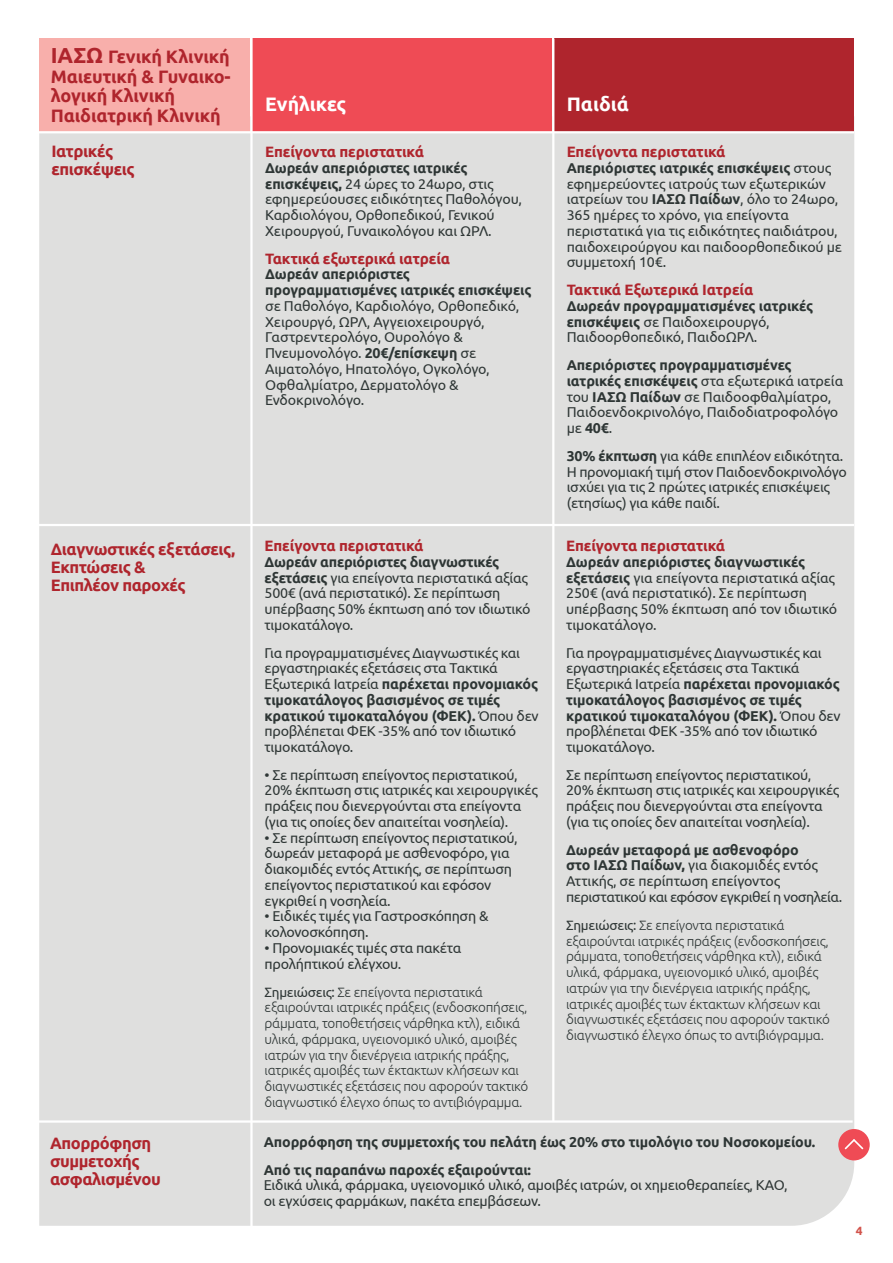
<style>
.page{position:relative;width:893px;height:1263px;background:#fff}
.page>*{position:absolute;margin:0;border:0;box-sizing:border-box;transform-origin:0 0}
.t1{font:700 19.5px "Ubuntu";color:#fff}
.t2{font:700 18px/19.5px "Ubuntu";letter-spacing:-.01em;color:#af252d}
.t3{font:700 16.5px/18px "Ubuntu";letter-spacing:-.025em;color:#af252d}
.t4{font:700 15px "Ubuntu";letter-spacing:-.01em;color:#af252d}
.t5{font:14.25px/15.8px "Ubuntu";letter-spacing:-.02em;color:#2e3635}
.t6{font:700 14.25px/27.8px "Ubuntu";letter-spacing:-.01em;color:#2e3635}
.t7{font:300 13.5px/15.8px "Ubuntu";letter-spacing:-.02em;color:#2e3635}
.t8{font:700 12px "Ubuntu";color:#d2534b}
.s1{font-size:21.75px}
.s2{font-weight:700}
.s3{font-weight:400}
</style>
<div class="page">
<div style="left:39px;top:133px;width:815px;height:1093px;background:#dfdfde"></div>
<hr style="left:38px;top:1120px;width:815px;height:3px;background:#fff">
<div style="left:252px;top:38px;width:300px;height:93px;background:#ef4b55"></div>
<div style="left:554px;top:38px;width:300px;height:93px;background:#af252d"></div>
<div style="left:39px;top:38px;width:211px;height:95px;background:#f8afab"></div>
<hr style="left:39px;top:131px;width:815px;height:2px;background:#fff">
<hr style="left:552px;top:38px;width:2px;height:1083px;background:#fff">
<div style="left:838px;top:1129px;width:32px;height:31px;background:#ef4b55;border-radius:50%"></div>
<svg style="left:844px;top:1139px;width:20px;height:11px"></svg>
<hr style="left:250px;top:32px;width:3px;height:1198px;background:#fff">
<hr style="left:39px;top:524px;width:815px;height:2px;background:#fff">
<p class="t2" style="left:51px;top:47px;width:181px"><span class="s1">ΙΑΣΩ</span> Γενική Κλινική<br>Μαιευτική &amp; Γυναικο&shy;λογική Κλινική<br>Παιδιατρική Κλινική</p>
<h1 class="t1" style="left:265px;top:92px;width:83px">Ενήλικες</h1>
<h1 class="t1" style="left:567px;top:92px;width:64px">Παιδιά</h1>
<p class="t3" style="left:51px;top:142px;width:85px">Ιατρικές επισκέψεις</p>
<p class="t4" style="left:265px;top:143px;width:160px">Επείγοντα περιστατικά</p>
<p class="t5" style="left:265px;top:160px;width:258px"><span class="s2">Δωρεάν απεριόριστες ιατρικές επισκέψεις,</span> 24 ώρες το 24ωρο, στις εφημερεύουσες ειδικότητες Παθολόγου, Καρδιολόγου, Ορθοπεδικού, Γενικού Χειρουργού, Γυναικολόγου και ΩΡΛ.</p>
<p class="t4" style="left:265px;top:249px;width:186px">Τακτικά εξωτερικά ιατρεία</p>
<p class="t6" style="left:265px;top:266px;width:268px;line-height:15.8px">Δωρεάν απεριόριστες προγραμματισμένες ιατρικές επισκέψεις</p>
<p class="t5" style="left:265px;top:298px;width:256px">σε Παθολόγο, Καρδιολόγο, Ορθοπεδικό,<br>Χειρουργό, ΩΡΛ, Αγγειοχειρουργό,<br>Γαστρεντερολόγο, Ουρολόγο &amp;<br>Πνευμονολόγο. <span class="s2">20€/επίσκεψη</span> σε<br>Αιματολόγο, Ηπατολόγο, Ογκολόγο,<br>Οφθαλμίατρο, Δερματολόγο &amp;<br>Ενδοκρινολόγο.</p>
<p class="t4" style="left:567px;top:143px;width:160px">Επείγοντα περιστατικά</p>
<p class="t5" style="left:567px;top:160px;width:277px"><span class="s2">Aπεριόριστες ιατρικές επισκέψεις</span> στους εφημερεύοντες ιατρούς των εξωτερικών ιατρείων του <span class="s2">ΙΑΣΩ Παίδων</span>, όλο το 24ωρο, 365 ημέρες το χρόνο, για επείγοντα περιστατικά για τις ειδικότητες παιδιάτρου, παιδοχειρούργου και παιδοορθοπεδικού με συμμετοχή 10€.</p>
<p class="t4" style="left:567px;top:281px;width:188px">Τακτικά Εξωτερικά Ιατρεία</p>
<p class="t5" style="left:567px;top:298px;width:248px"><span class="s2">Δωρεάν προγραμματισμένες ιατρικές επισκέψεις</span> σε Παιδοχειρουργό,<br>Παιδοορθοπεδικό, ΠαιδοΩΡΛ.</p>
<p class="t5" style="left:567px;top:357px;width:278px"><span class="s2">Απεριόριστες προγραμματισμένες ιατρικές επισκέψεις</span> στα εξωτερικά ιατρεία του <span class="s2">ΙΑΣΩ Παίδων</span> σε Παιδοοφθαλμίατρο, Παιδοενδοκρινολόγο, Παιδοδιατροφολόγο με <span class="s2">40€</span>.</p>
<p class="t5" style="left:567px;top:447px;width:282px"><span class="s2">30% έκπτωση</span> για κάθε επιπλέον ειδικότητα.<br>Η προνομιακή τιμή στον Παιδοενδοκρινολόγο ισχύει για τις 2 πρώτες ιατρικές επισκέψεις (ετησίως) για κάθε παιδί.</p>
<p class="t3" style="left:51px;top:540px;width:186px">Διαγνωστικές εξετάσεις,<br>Εκπτώσεις &amp;<br>Επιπλέον παροχές</p>
<p class="t4" style="left:265px;top:537px;width:160px">Επείγοντα περιστατικά</p>
<p class="t5" style="left:265px;top:553px;width:267px"><span class="s2">Δωρεάν απεριόριστες διαγνωστικές εξετάσεις</span> για επείγοντα περιστατικά αξίας 500€ (ανά περιστατικό). Σε περίπτωση υπέρβασης 50% έκπτωση από τον ιδιωτικό τιμοκατάλογο.</p>
<p class="t5" style="left:265px;top:644px;width:276px">Για προγραμματισμένες Διαγνωστικές και εργαστηριακές εξετάσεις στα Τακτικά Εξωτερικά Ιατρεία <span class="s2">παρέχεται προνομιακός τιμοκατάλογος βασισμένος σε τιμές κρατικού τιμοκαταλόγου (ΦΕΚ).</span> Όπου δεν προβλέπεται ΦΕΚ -35% από τον ιδιωτικό τιμοκατάλογο.</p>
<p class="t5" style="left:265px;top:766px;width:275px">• Σε περίπτωση επείγοντος περιστατικού, 20% έκπτωση στις ιατρικές και χειρουργικές πράξεις που διενεργούνται στα επείγοντα (για τις οποίες δεν απαιτείται νοσηλεία).</p>
<p class="t5" style="left:265px;top:829px;width:255px">• Σε περίπτωση επείγοντος περιστατικού, δωρεάν μεταφορά με ασθενοφόρο, για διακομιδές εντός Αττικής, σε περίπτωση επείγοντος περιστατικού και εφόσον εγκριθεί η νοσηλεία.</p>
<p class="t5" style="left:265px;top:908px;width:225px">• Ειδικές τιμές για Γαστροσκόπηση &amp; κολονοσκόπηση.</p>
<p class="t5" style="left:265px;top:939px;width:198px">• Προνομιακές τιμές στα πακέτα προλήπτικού ελέγχου.</p>
<p class="t7" style="left:265px;top:983px;width:265px"><span class="s3">Σημειώσεις:</span> Σε επείγοντα περιστατικά εξαιρούνται ιατρικές πράξεις (ενδοσκοπήσεις, ράμματα, τοποθετήσεις νάρθηκα κτλ), ειδικά υλικά, φάρμακα, υγειονομικό υλικό, αμοιβές ιατρών για την διενέργεια ιατρικής πράξης, ιατρικές αμοιβές των έκτακτων κλήσεων και διαγνωστικές εξετάσεις που αφορούν τακτικό διαγνωστικό έλεγχο όπως το αντιβιόγραμμα.</p>
<p class="t4" style="left:566px;top:537px;width:160px">Επείγοντα περιστατικά</p>
<p class="t5" style="left:566px;top:553px;width:273px"><span class="s2">Δωρεάν απεριόριστες διαγνωστικές εξετάσεις</span> για επείγοντα περιστατικά αξίας 250€ (ανά περιστατικό). Σε περίπτωση υπέρβασης 50% έκπτωση από τον ιδιωτικό τιμοκατάλογο.</p>
<p class="t5" style="left:566px;top:644px;width:276px">Για προγραμματισμένες Διαγνωστικές και εργαστηριακές εξετάσεις στα Τακτικά Εξωτερικά Ιατρεία <span class="s2">παρέχεται προνομιακός τιμοκατάλογος βασισμένος σε τιμές κρατικού τιμοκαταλόγου (ΦΕΚ).</span> Όπου δεν προβλέπεται ΦΕΚ -35% από τον ιδιωτικό τιμοκατάλογο.</p>
<p class="t5" style="left:566px;top:766px;width:275px">Σε περίπτωση επείγοντος περιστατικού, 20% έκπτωση στις ιατρικές και χειρουργικές πράξεις που διενεργούνται στα επείγοντα (για τις οποίες δεν απαιτείται νοσηλεία).</p>
<p class="t5" style="left:566px;top:841px;width:278px"><span class="s2">Δωρεάν μεταφορά με ασθενοφόρο<br>στο ΙΑΣΩ Παίδων,</span> για διακομιδές εντός Αττικής, σε περίπτωση επείγοντος περιστατικού και εφόσον εγκριθεί η νοσηλεία.</p>
<p class="t7" style="left:566px;top:917px;width:265px"><span class="s3">Σημειώσεις:</span> Σε επείγοντα περιστατικά εξαιρούνται ιατρικές πράξεις (ενδοσκοπήσεις, ράμματα, τοποθετήσεις νάρθηκα κτλ), ειδικά υλικά, φάρμακα, υγειονομικό υλικό, αμοιβές ιατρών για την διενέργεια ιατρικής πράξης, ιατρικές αμοιβές των έκτακτων κλήσεων και διαγνωστικές εξετάσεις που αφορούν τακτικό διαγνωστικό έλεγχο όπως το αντιβιόγραμμα.</p>
<p class="t3" style="left:50px;top:1134px;width:113px">Απορρόφηση συμμετοχής ασφαλισμένου</p>
<p class="t6" style="left:264px;top:1128px;width:553px">Απορρόφηση της συμμετοχής του πελάτη έως 20% στο τιμολόγιο του Νοσοκομείου.<br>Από τις παραπάνω παροχές εξαιρούνται:</p>
<p class="t5" style="left:264px;top:1177px;width:525px">Ειδικά υλικά, φάρμακα, υγειονομικό υλικό, αμοιβές ιατρών, οι χημειοθεραπείες, ΚΑΟ, οι εγχύσεις φαρμάκων, πακέτα επεμβάσεων.</p>
<p class="t8" style="left:856px;top:1223px;width:8px">4</p>
</div>
